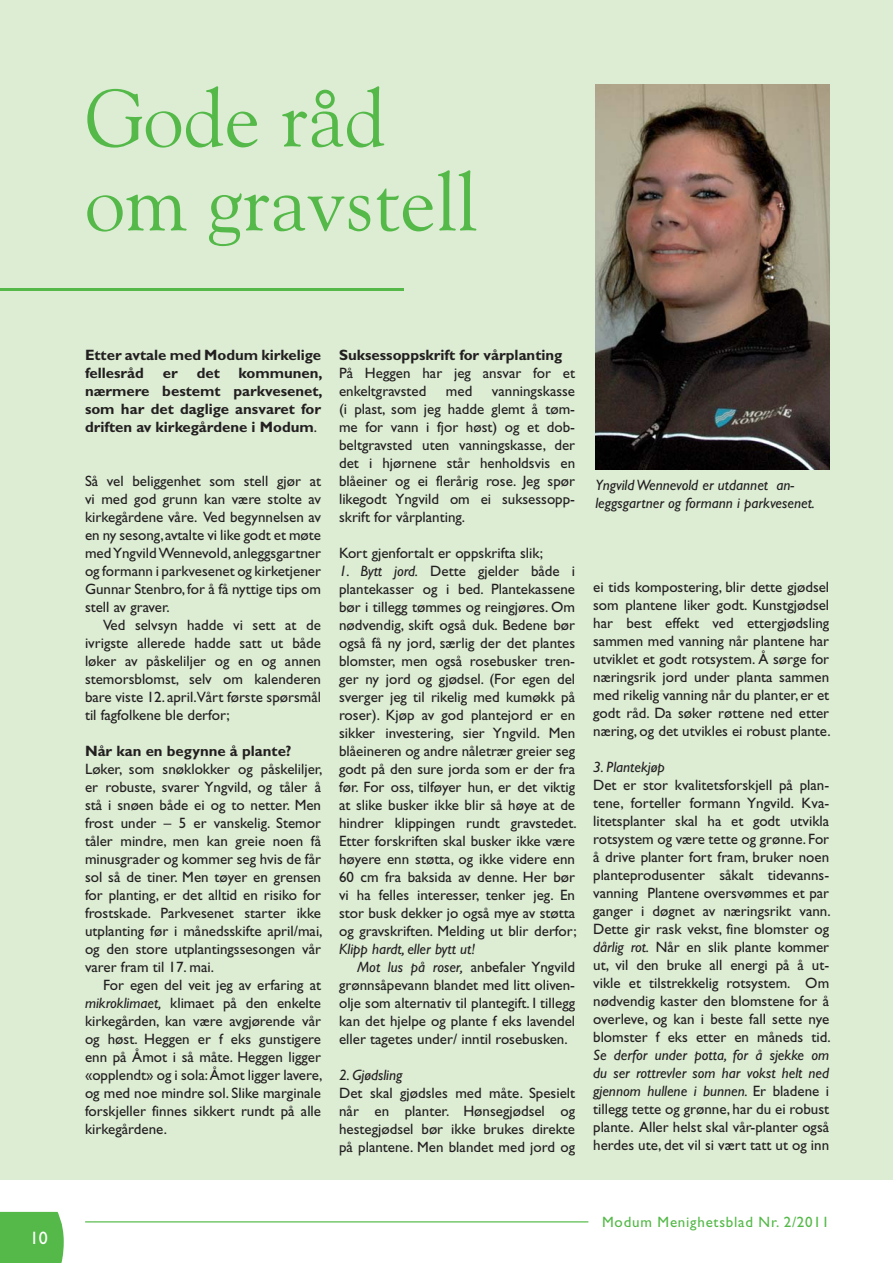
<style>
.page{position:relative;width:893px;height:1263px;background:#fff}
.page>*{position:absolute;margin:0;border:0;box-sizing:border-box;transform-origin:0 0}
.t1{font:81px/84px "Goudy Old Style BT";color:#54b948}
.t2{font:18px "Gill Sans";color:#fff}
.t3{font:15px/18px "Gill Sans";color:#231f20;text-align:justify}
.t4{font:700 15px/18px "Gill Sans";color:#231f20}
.t5{font:italic 15px/18px "Gill Sans";color:#231f20}
.t6{font:15px "Gill Sans";letter-spacing:.05em;color:#54b948}
.s1{font-weight:400}
.s2{font-style:italic}
</style>
<div class="page">
<div style="left:0;top:1212px;width:64px;height:51px;background:#54b948"></div>
<hr style="left:85px;top:1221px;width:503px;height:1px;background:#54b948">
<div style="left:0;top:0;width:893px;height:1179px;background:#dcedd4"></div>
<img style="left:595px;top:84px;width:234px;height:386px">
<hr style="left:0;top:288px;width:403px;height:3px;background:#54b948">
<h1 class="t1" style="left:85px;top:83px;width:394px">Gode råd om gravstell</h1>
<p class="t2" style="left:30px;top:1231px;width:19px">10</p>
<p class="t4" style="left:85px;top:348px;width:238px">Etter avtale med Modum kirkelige fellesråd</p>
<p class="t4" style="left:85px;top:366px;width:239px;text-align:justify;text-indent:154px">kommunen, nærmere bestemt parkvesenet, som har det daglige ansvaret for driften av kirkegårdene i Modum<span class="s1">.</span></p>
<p class="t4" style="left:163px;top:366px;width:17px">er</p>
<p class="t4" style="left:197px;top:366px;width:25px">det</p>
<p class="t3" style="left:85px;top:474px;width:238px">Så vel beliggenhet som stell gjør at vi med god grunn kan være stolte av kirkegårdene våre. Ved begynnelsen av en ny sesong, avtalte vi like godt et møte med Yngvild Wennevold, anleggsgartner og formann i parkvesenet og kirketjener Gunnar Stenbro, for å få nyttige tips om stell av graver.</p>
<p class="t3" style="left:85px;top:618px;width:238px;text-indent:18px">Ved selvsyn hadde vi sett at de ivrigste allerede hadde satt ut både løker av påskeliljer og en og annen stemorsblomst, selv om kalenderen bare viste 12. april.Vårt første spørsmål til fagfolkene ble derfor;</p>
<p class="t4" style="left:85px;top:744px;width:208px">Når kan en begynne å plante?</p>
<p class="t3" style="left:85px;top:762px;width:239px">Løker, som snøklokker og påskeliljer, er robuste, svarer Yngvild, og tåler å stå i snøen både ei og to netter. Men frost under – 5 er vanskelig. Stemor tåler mindre, men kan greie noen få minusgrader og kommer seg hvis de får sol så de tiner. Men tøyer en grensen for planting, er det alltid en risiko for frostskade. Parkvesenet starter ikke utplanting før i månedsskifte april/mai, og den store utplantingssesongen vår varer fram til 17. mai.</p>
<p class="t3" style="left:85px;top:978px;width:239px;text-indent:18px">For egen del veit jeg av erfaring at <span class="s2">mikroklimaet,</span> klimaet på den enkelte kirkegården, kan være avgjørende vår og høst. Heggen er f eks gunstigere enn på Åmot i så måte. Heggen ligger «opplendt» og i sola: Åmot ligger lavere, og med noe mindre sol. Slike marginale forskjeller finnes sikkert rundt på alle kirkegårdene.</p>
<p class="t4" style="left:339px;top:348px;width:225px">Suksessoppskrift for vårplanting</p>
<p class="t3" style="left:339px;top:366px;width:238px">På Heggen har jeg ansvar for et enkeltgravsted</p>
<p class="t3" style="left:339px;top:384px;width:238px;text-indent:153px">vanningskasse (i plast, som jeg hadde glemt å tøm&shy;me for vann i fjor høst) og et dob&shy;beltgravsted uten vanningskasse, der det i hjørnene står henholdsvis en blåeiner og ei flerårig rose. Jeg spør likegodt Yngvild om ei suksessopp&shy;skrift for vårplanting.</p>
<p class="t3" style="left:339px;top:546px;width:205px">Kort gjenfortalt er oppskrifta slik;</p>
<p class="t3" style="left:339px;top:564px;width:239px"><span class="s2">1. Bytt jord.</span> Dette gjelder både i plantekasser og i bed. Plantekassene bør i tillegg tømmes og reingjøres. Om nødvendig, skift også duk. Bedene bør også få ny jord, særlig der det plantes blomster, men også rosebusker tren&shy;ger ny jord og gjødsel. (For egen del sverger jeg til rikelig med kumøkk på roser). Kjøp av god plantejord er en sikker investering, sier Yngvild. Men blåeineren og andre nåletrær greier seg godt på den sure jorda som er der fra før. For oss, tilføyer hun, er det viktig at slike busker ikke blir så høye at de hindrer klippingen rundt gravstedet.<br>Etter forskriften skal busker ikke være høyere enn støtta, og ikke videre enn 60 cm fra baksida av denne. Her bør vi ha felles interesser, tenker jeg. En stor busk dekker jo også mye av støtta og gravskriften. Melding ut blir derfor;</p>
<p class="t5" style="left:339px;top:942px;width:137px">Klipp hardt, eller bytt ut!</p>
<p class="t3" style="left:357px;top:960px;width:220px"><span class="s2">Mot lus på roser,</span> anbefaler Yngvild</p>
<p class="t3" style="left:339px;top:978px;width:238px">grønnsåpevann blandet med litt oliven-</p>
<p class="t3" style="left:339px;top:996px;width:238px">olje som alternativ til plantegift. I tillegg</p>
<p class="t3" style="left:339px;top:1014px;width:238px">kan det hjelpe og plante f eks lavendel</p>
<p class="t3" style="left:339px;top:1032px;width:230px">eller tagetes under/ inntil rosebusken.</p>
<p class="t5" style="left:339px;top:1068px;width:65px">2. Gjødsling</p>
<p class="t3" style="left:339px;top:1086px;width:238px">Det skal gjødsles med måte. Spesielt når en planter. Hønsegjødsel og hestegjødsel bør ikke brukes direkte på plantene. Men blandet med jord og</p>
<p class="t3" style="left:446px;top:384px;width:28px">med</p>
<p class="t5" style="left:595px;top:477px;width:221px">Yngvild Wennevold er utdannet an&shy;leggsgartner og formann i parkvesenet.</p>
<p class="t3" style="left:593px;top:579px;width:239px">ei tids kompostering, blir dette gjødsel som plantene liker godt. Kunstgjødsel har best effekt ved ettergjødsling sammen med vanning når plantene har utviklet et godt rotsystem. Å sørge for næringsrik jord under planta sammen med rikelig vanning når du planter, er et godt råd. Da søker røttene ned etter næring, og det utvikles ei robust plante.</p>
<p class="t5" style="left:593px;top:759px;width:73px">3. Plantekjøp</p>
<p class="t3" style="left:593px;top:777px;width:239px">Det er stor kvalitetsforskjell på plan&shy;tene, forteller formann Yngvild. Kva&shy;litetsplanter skal ha et godt utvikla rotsystem og være tette og grønne. For å drive planter fort fram, bruker noen planteprodusenter såkalt tidevanns&shy;vanning Plantene oversvømmes et par ganger i døgnet av næringsrikt vann.<br>Dette gir rask vekst, fine blomster og <span class="s2">dårlig rot.</span> Når en slik plante kommer ut, vil den bruke all energi på å ut&shy;vikle et tilstrekkelig rotsystem. Om nødvendig kaster den blomstene for å overleve, og kan i beste fall sette nye blomster f eks etter en måneds tid.</p>
<p class="t3" style="left:593px;top:1047px;width:238px"><span class="s2">Se derfor under potta, for å sjekke om du ser rottrevler som har vokst helt ned gjennom hullene i bunnen.</span> Er bladene i tillegg tette og grønne, har du ei robust plante. Aller helst skal vår-planter også herdes ute, det vil si vært tatt ut og inn</p>
<p class="t6" style="left:602px;top:1216px;width:229px">Modum Menighetsblad Nr. 2/2011</p>
</div>
